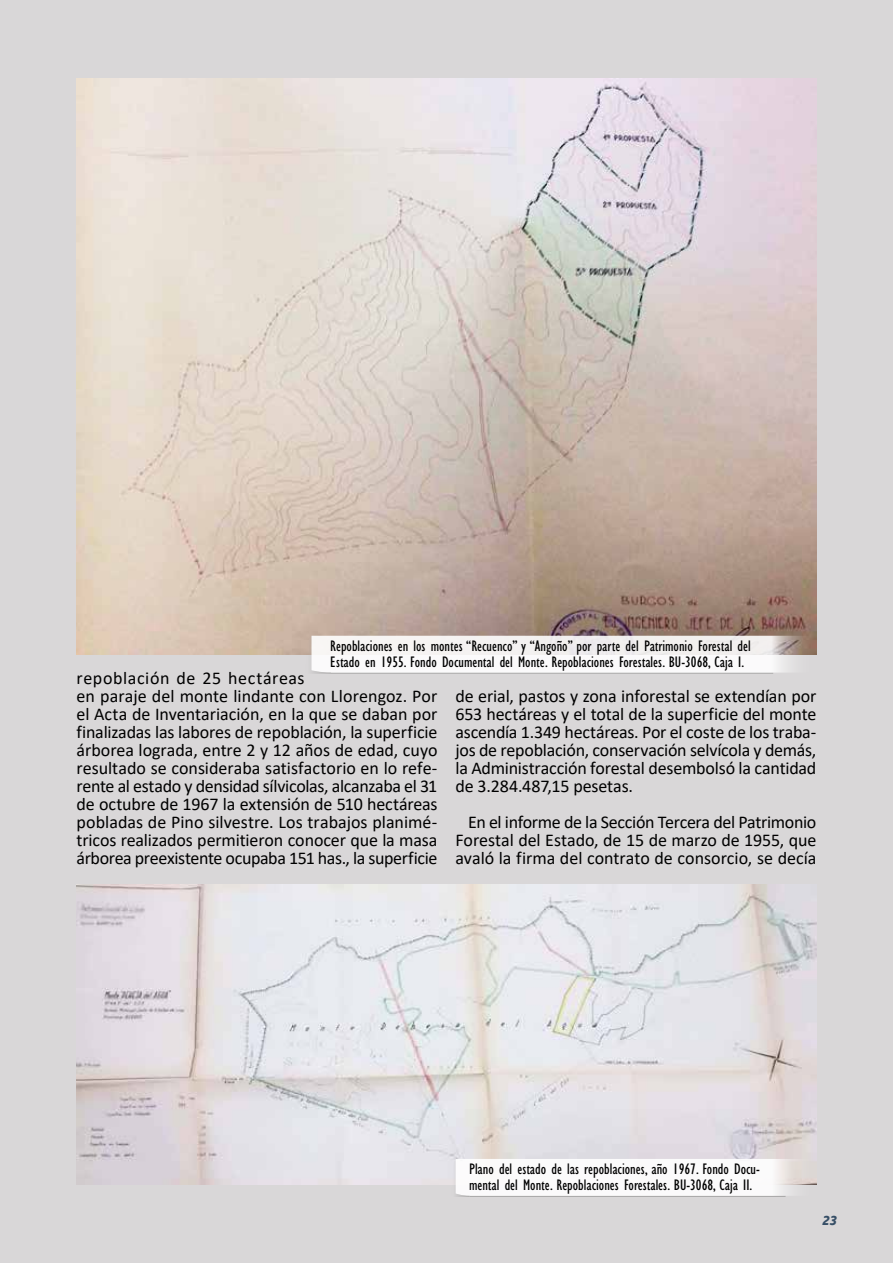
<style>
.page{position:relative;width:893px;height:1263px;background:#d9d7d8}
.page>*{position:absolute;margin:0;border:0;box-sizing:border-box;transform-origin:0 0}
.t1{font:18px/18px "Calibri";letter-spacing:-.005em;color:#000;text-align:justify}
.t2{font:condensed 15.75px/15.8px "Gill Sans Std";color:#000}
.t3{font:italic 700 13.5px "HP Simplified";color:#374f67}
</style>
<div class="page">
<img style="left:77px;top:79px;width:739px;height:576px">
<svg style="left:304px;top:636px;width:512px;height:38px;background:#f0eded"></svg>
<img style="left:77px;top:885px;width:739px;height:299px">
<svg style="left:450px;top:1159px;width:366px;height:38px;background:#f5f4f4"></svg>
<p class="t2" style="left:330px;top:638px;width:422px">Repoblaciones en los montes “Recuenco” y “Angoño” por parte del Patrimonio Forestal del<br>Estado en 1955. Fondo Documental del Monte. Repoblaciones Forestales. BU-3068, Caja I.</p>
<p class="t1" style="left:77px;top:669px;width:362px;text-align:left">repoblación de 25 hectáreas<br>en paraje del monte lindante con Llorengoz. Por el Acta de Inventariación, en la que se daban por finalizadas las labores de repoblación, la superficie árborea lograda, entre 2 y 12 años de edad, cuyo resultado se consideraba satisfactorio en lo refe&shy;rente al estado y densidad sílvicolas, alcanzaba el 31 de octubre de 1967 la extensión de 510 hectáreas pobladas de Pino silvestre. Los trabajos planimé&shy;tricos realizados permitieron conocer que la masa árborea preexistente ocupaba 151 has., la superficie</p>
<p class="t1" style="left:455px;top:687px;width:362px">de erial, pastos y zona inforestal se extendían por 653 hectáreas y el total de la superficie del monte ascendía 1.349 hectáreas. Por el coste de los traba&shy;jos de repoblación, conservación selvícola y demás, la Administracción forestal desembolsó la cantidad de 3.284.487,15 pesetas.</p>
<p class="t1" style="left:455px;top:813px;width:362px;text-indent:13px">En el informe de la Sección Tercera del Patrimonio Forestal del Estado, de 15 de marzo de 1955, que avaló la firma del contrato de consorcio, se decía</p>
<p class="t2" style="left:469px;top:1162px;width:292px">Plano del estado de las repoblaciones, año 1967. Fondo Docu&shy;mental del Monte. Repoblaciones Forestales. BU-3068, Caja II.</p>
<p class="t3" style="left:822px;top:1212px;width:16px">23</p>
</div>
